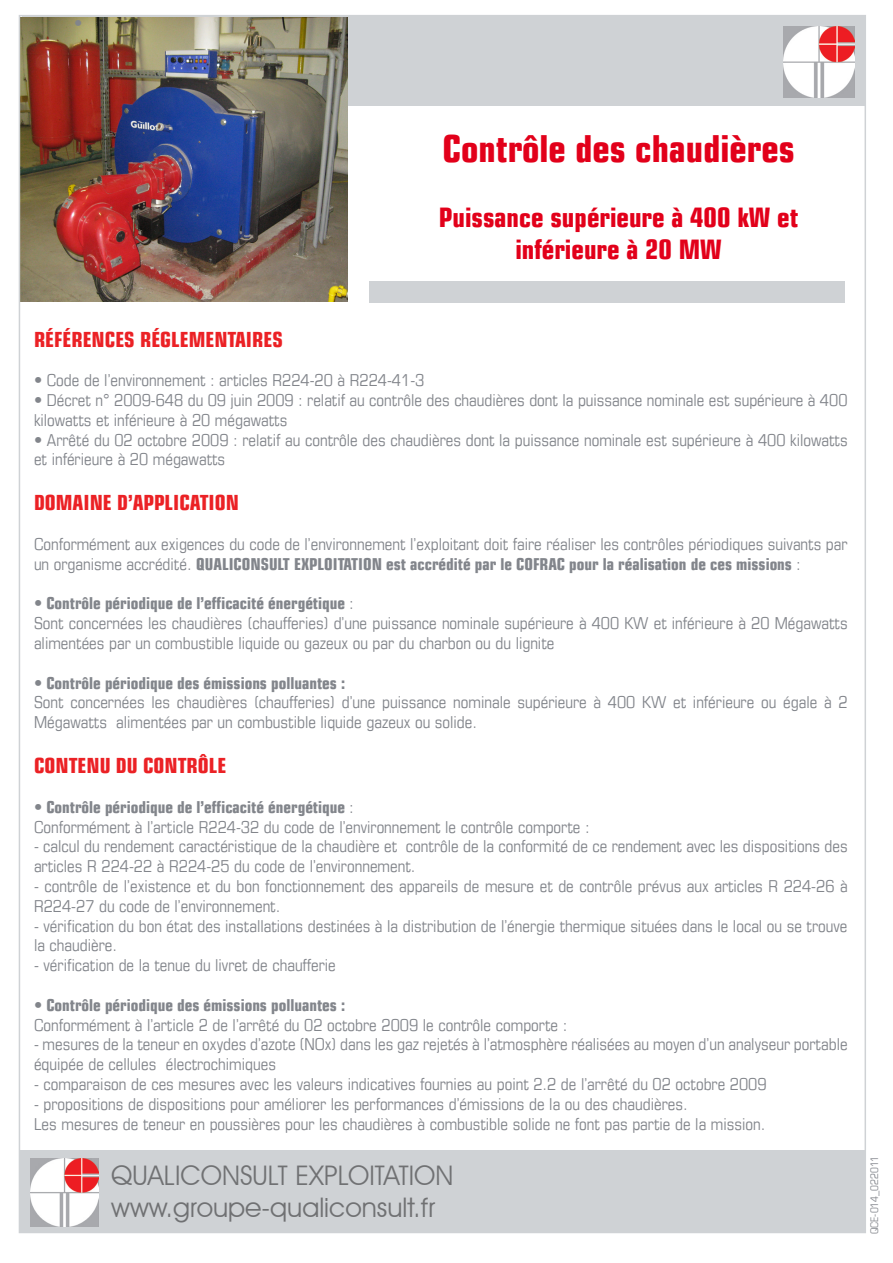
<style>
.page{position:relative;width:893px;height:1263px;background:#fff}
.page>*{position:absolute;margin:0;border:0;box-sizing:border-box;transform-origin:0 0}
.t1{font:700 condensed 37.35px "Eurostile LT";color:#e2001a}
.t2{font:33px "Avant Garde IT Cby BT";color:#707173}
.t3{font:27px "Avant Garde IT Cby BT";color:#707173}
.t4{font:700 condensed 27px/32.4px "Eurostile LT";color:#e2001a;text-align:center}
.t5{font:700 condensed 21px "Eurostile LT";color:#eb2125}
.t6{font:condensed 16.5px/19.8px "Eurostile LT";color:#82858b}
.t7{font:700 condensed 16.5px "Eurostile LT";color:#82858b}
.t8{font:16.5px "Avant Garde IT Cby BT";color:#707173}
.t9{font:condensed 10.5px "Eurostile LT";color:#82858b}
.s1{font-weight:700}
.s2{font-weight:400}
</style>
<div class="page">
<div style="left:22px;top:16px;width:844px;height:90px;background:#cfd2d5"></div>
<div style="left:369px;top:281px;width:476px;height:22px;background:#cfd2d5"></div>
<div style="left:20px;top:1150px;width:846px;height:83px;background:#cfd2d5"></div>
<img style="left:784px;top:27px;width:71px;height:70px">
<img style="left:22px;top:18px;width:326px;height:284px">
<img style="left:31px;top:1159px;width:67px;height:67px">
<p class="t6" style="left:74px;top:13px;width:10px">•</p>
<p class="t1" style="left:443px;top:126px;width:354px">Contrôle des chaudières</p>
<p class="t4" style="left:439px;top:201px;width:361px">Puissance supérieure à 400 kW et inférieure à 20 MW</p>
<p class="t5" style="left:34px;top:326px;width:250px">Références réglementaires</p>
<p class="t6" style="left:34px;top:370px;width:392px">• Code de l’environnement : articles R224-20 à R224-41-3</p>
<p class="t6" style="left:34px;top:390px;width:815px">• Décret n° 2009-648 du 09 juin 2009 : relatif au contrôle des chaudières dont la puissance nominale est supérieure à 400 kilowatts et inférieure à 20 mégawatts</p>
<p class="t6" style="left:34px;top:429px;width:815px">• Arrêté du 02 octobre 2009 : relatif au contrôle des chaudières dont la puissance nominale est supérieure à 400 kilowatts et inférieure à 20 mégawatts</p>
<p class="t5" style="left:34px;top:490px;width:206px">Domaine d’application</p>
<p class="t6" style="left:34px;top:534px;width:815px">Conformément aux exigences du code de l’environnement l’exploitant doit faire réaliser les contrôles périodiques suivants par un organisme accrédité. <span class="s1">QUALICONSULT EXPLOITATION</span></p>
<p class="t7" style="left:386px;top:554px;width:416px">est accrédité par le COFRAC pour la réalisation de ces missions <span class="s2">:</span></p>
<p class="t7" style="left:34px;top:593px;width:321px">• Contrôle périodique de l’efficacité énergétique <span class="s2">:</span></p>
<p class="t6" style="left:34px;top:613px;width:815px">Sont concernées les chaudières (chaufferies) d’une puissance nominale supérieure à 400 KW et inférieure à 20 Mégawatts alimentées par un combustible liquide ou gazeux ou par du charbon ou du lignite</p>
<p class="t7" style="left:34px;top:673px;width:313px">• Contrôle périodique des émissions polluantes :</p>
<p class="t6" style="left:34px;top:692px;width:815px">Sont concernées les chaudières (chaufferies) d’une puissance nominale supérieure à 400 KW et inférieure ou égale à 2<br>Mégawatts alimentées par un combustible liquide gazeux ou solide.</p>
<p class="t5" style="left:34px;top:753px;width:194px">contenu du contrôle</p>
<p class="t7" style="left:34px;top:797px;width:321px">• Contrôle périodique de l’efficacité énergétique <span class="s2">:</span></p>
<p class="t6" style="left:34px;top:816px;width:557px">Conformément à l’article R224-32 du code de l’environnement le contrôle comporte :</p>
<p class="t6" style="left:34px;top:836px;width:815px">- calcul du rendement caractéristique de la chaudière et contrôle de la conformité de ce rendement avec les dispositions des articles R 224-22 à R224-25 du code de l’environnement.</p>
<p class="t6" style="left:34px;top:876px;width:815px">- contrôle de l’existence et du bon fonctionnement des appareils de mesure et de contrôle prévus aux articles R 224-26 à<br>R224-27 du code de l’environnement.</p>
<p class="t6" style="left:34px;top:915px;width:815px">- vérification du bon état des installations destinées à la distribution de l’énergie thermique situées dans le local ou se trouve la chaudière.</p>
<p class="t6" style="left:34px;top:955px;width:303px">- vérification de la tenue du livret de chaufferie</p>
<p class="t7" style="left:34px;top:995px;width:313px">• Contrôle périodique des émissions polluantes :</p>
<p class="t6" style="left:34px;top:1014px;width:535px">Conformément à l’article 2 de l’arrêté du 02 octobre 2009 le contrôle comporte :</p>
<p class="t6" style="left:34px;top:1034px;width:815px">- mesures de la teneur en oxydes d’azote (NOx) dans les gaz rejetés à l’atmosphère réalisées au moyen d’un analyseur portable équipée de cellules électrochimiques</p>
<p class="t6" style="left:34px;top:1074px;width:734px">- comparaison de ces mesures avec les valeurs indicatives fournies au point 2.2 de l’arrêté du 02 octobre 2009</p>
<p class="t6" style="left:34px;top:1094px;width:655px">- propositions de dispositions pour améliorer les performances d’émissions de la ou des chaudières.</p>
<p class="t6" style="left:34px;top:1113px;width:733px">Les mesures de teneur en poussières pour les chaudières à combustible solide ne font pas partie de la mission.</p>
<p class="t3" style="left:111px;top:1159px;width:344px">QUALICONSULT EXPLOITATION</p>
<p class="t3" style="left:111px;top:1191px;width:325px">www.groupe-qualiconsult.fr</p>
<p class="t2" style="left:111px;top:1158px;width:217px">QUALICONSULT</p>
<p class="t8" style="left:111px;top:1200px;width:219px">Notre ambition, votre sécurité</p>
<p class="t9" style="left:868px;top:1234px;width:80px;rotate:-90deg">QCE-014_022011</p>
</div>
